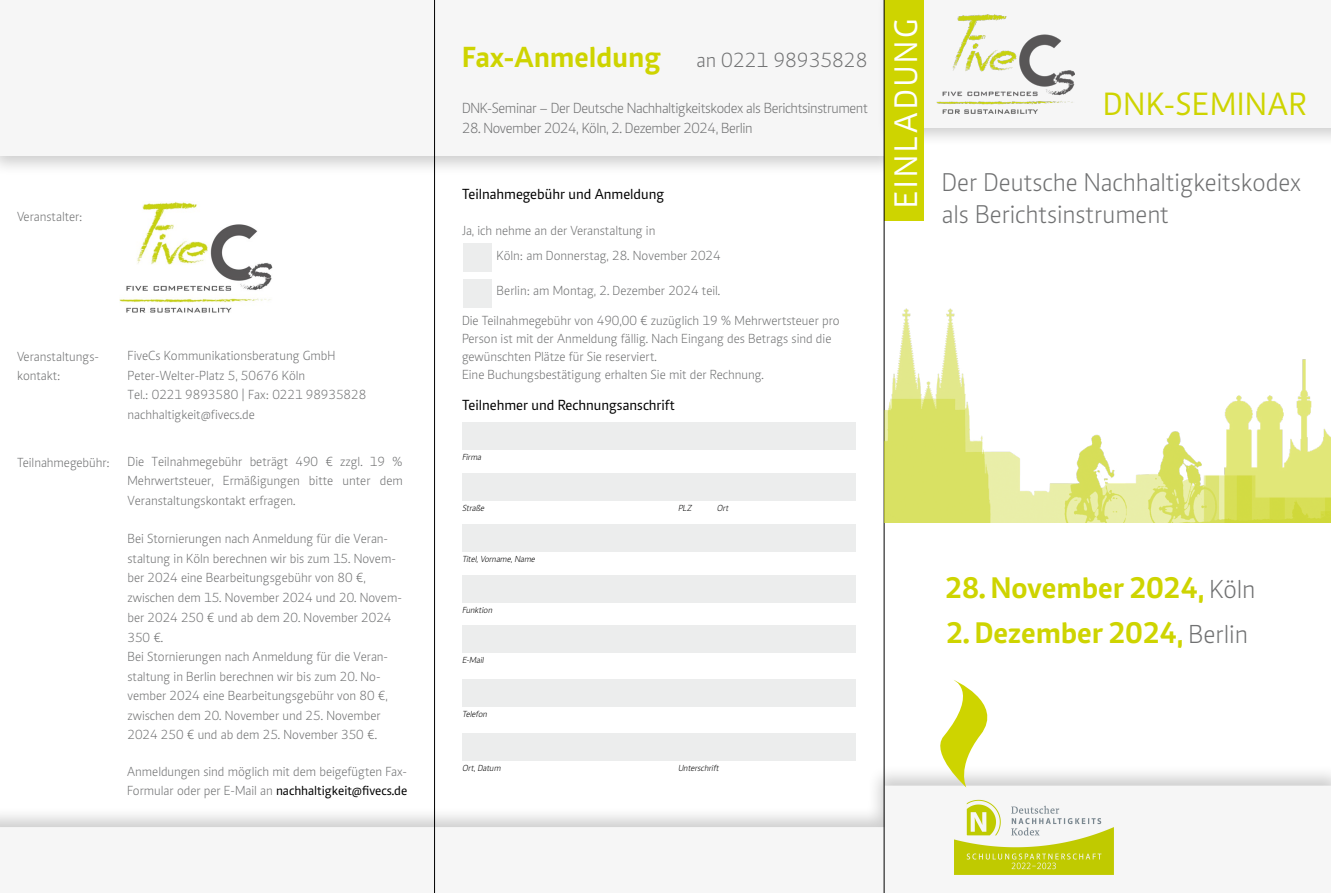
<style>
.page{position:relative;width:1331px;height:893px;background:#fff}
.page>*{position:absolute;margin:0;border:0;box-sizing:border-box;transform-origin:0 0}
.t1{font:33.45px "Caput";letter-spacing:.1em;color:#fff}
.t2{font:33.15px "Caput";letter-spacing:.025em;color:#ced400}
.t3{font:700 30.6px "Caput";color:#ced400}
.t4{font:300 26.4px/31.7px "Caput";color:#707172}
.t5{font:300 21px "Caput";color:#707172}
.t6{font:300 15px "Caput";letter-spacing:-.025em;color:#707172}
.t7{font:15px "Caput";color:#000}
.t8{font:300 13.5px/19.5px "Caput";color:#707172}
.t9{font:italic 300 9px "Caput";color:#000}
.s1{font-weight:400;color:#000}
.s2{font-weight:700;font-size:29.85px;color:#ced400}
.s3{font-weight:300;font-size:26.7px;color:#707172}
</style>
<div class="page">
<div style="left:0;top:764px;width:1331px;height:129px;background:#000;opacity:.2"></div>
<svg style="left:0;top:786px;width:1331px;height:107px;fill:#f6f6f6"></svg>
<div style="left:0;top:0;width:904px;height:176px;background:#000;opacity:.2"></div>
<div style="left:0;top:0;width:884px;height:156px;background:#f6f6f6"></div>
<div style="left:876px;top:0;width:455px;height:148px;background:#000;opacity:.2"></div>
<div style="left:884px;top:0;width:447px;height:128px;background:#f6f6f6"></div>
<img style="left:936px;top:15px;width:139px;height:99px">
<svg style="left:929px;top:680px;width:77px;height:107px"></svg>
<div style="left:884px;top:0;width:40px;height:220px;background:#ced400"></div>
<div style="left:463px;top:243px;width:28px;height:28px;background:#eceded"></div>
<div style="left:463px;top:279px;width:28px;height:28px;background:#eceded"></div>
<div style="left:463px;top:422px;width:393px;height:28px;background:#eceded"></div>
<div style="left:463px;top:473px;width:393px;height:28px;background:#eceded"></div>
<div style="left:463px;top:524px;width:393px;height:28px;background:#eceded"></div>
<div style="left:463px;top:575px;width:393px;height:28px;background:#eceded"></div>
<div style="left:463px;top:625px;width:393px;height:28px;background:#eceded"></div>
<div style="left:463px;top:679px;width:393px;height:28px;background:#eceded"></div>
<div style="left:463px;top:733px;width:393px;height:28px;background:#eceded"></div>
<img style="left:119px;top:202px;width:153px;height:111px">
<hr style="left:884px;top:0;width:1px;height:893px;background:#000">
<hr style="left:434px;top:0;width:1px;height:893px;background:#000">
<img style="left:954px;top:787px;width:159px;height:88px">
<img style="left:885px;top:308px;width:446px;height:214px">
<p class="t8" style="left:17px;top:207px;width:67px">Veranstalter:</p>
<p class="t8" style="left:17px;top:347px;width:83px">Veranstaltungs&shy;kontakt:</p>
<p class="t8" style="left:17px;top:453px;width:94px">Teilnahmegebühr:</p>
<p class="t8" style="left:127px;top:346px;width:240px">FiveCs Kommunikationsberatung GmbH Peter-Welter-Platz 5, 50676 Köln<br>Tel.: 0221 9893580 | Fax: 0221 98935828 nachhaltigkeit@fivecs.de</p>
<p class="t8" style="left:127px;top:452px;width:277px;text-align:justify">Die Teilnahmegebühr beträgt 490 € zzgl. 19 % Mehrwertsteuer, Ermäßigungen bitte unter dem Veranstaltungskontakt erfragen.</p>
<p class="t8" style="left:127px;top:529px;width:276px">Bei Stornierungen nach Anmeldung für die Veran&shy;staltung in Köln berechnen wir bis zum 15. Novem&shy;ber 2024 eine Bearbeitungsgebühr von 80 €, zwischen dem 15. November 2024 und 20. Novem&shy;ber 2024 250 € und ab dem 20. November 2024<br>350 €.<br>Bei Stornierungen nach Anmeldung für die Veran&shy;staltung in Berlin berechnen wir bis zum 20. No&shy;vember 2024 eine Bearbeitungsgebühr von 80 €, zwischen dem 20. November und 25. November 2024 250 € und ab dem 25. November 350 €.</p>
<p class="t8" style="left:127px;top:762px;width:282px">Anmeldungen sind möglich mit dem beigefügten Fax-<br>Formular oder per E-Mail an <span class="s1">nachhaltigkeit@fivecs.de</span></p>
<h3 class="t5" style="left:462px;top:48px;width:407px"><span class="s2">Fax-Anmeldung</span> an 0221 98935828</h3>
<p class="t6" style="left:462px;top:99px;width:407px">DNK-Seminar – Der Deutsche Nachhaltigkeitskodex als Berichtsinstrument</p>
<p class="t6" style="left:462px;top:120px;width:292px">28. November 2024, Köln, 2. Dezember 2024, Berlin</p>
<p class="t7" style="left:462px;top:185px;width:204px">Teilnahmegebühr und Anmeldung</p>
<p class="t8" style="left:497px;top:218px;width:226px;line-height:25.2px;text-indent:-35px">Ja, ich nehme an der Veranstaltung in<br>Köln: am Donnerstag, 28. November 2024</p>
<p class="t8" style="left:462px;top:276px;width:379px;line-height:29.2px;text-indent:35px">Berlin: am Montag, 2. Dezember 2024 teil.<br>Die Teilnahmegebühr von 490,00 € zuzüglich 19 % Mehrwertsteuer pro</p>
<p class="t8" style="left:462px;top:329px;width:371px;line-height:18px">Person ist mit der Anmeldung fällig. Nach Eingang des Betrags sind die gewünschten Plätze für Sie reserviert.<br>Eine Buchungsbestätigung erhalten Sie mit der Rechnung.</p>
<p class="t7" style="left:462px;top:397px;width:214px">Teilnehmer und Rechnungsanschrift</p>
<p class="t9" style="left:462px;top:452px;width:22px">Firma</p>
<p class="t9" style="left:462px;top:503px;width:26px">Straße</p>
<p class="t9" style="left:678px;top:503px;width:17px">PLZ</p>
<p class="t9" style="left:717px;top:503px;width:15px">Ort</p>
<p class="t9" style="left:462px;top:554px;width:76px">Titel,Vorname,Name</p>
<p class="t9" style="left:462px;top:605px;width:33px">Funktion</p>
<p class="t9" style="left:462px;top:655px;width:25px">E-Mail</p>
<p class="t9" style="left:462px;top:709px;width:28px">Telefon</p>
<p class="t9" style="left:462px;top:763px;width:42px">Ort,Datum</p>
<p class="t9" style="left:678px;top:763px;width:44px">Unterschrift</p>
<h1 class="t1" style="left:887px;top:208px;width:192px;rotate:-90deg">EINLADUNG</h1>
<h2 class="t2" style="left:1103px;top:86px;width:205px">DNK-SEMINAR</h2>
<h3 class="t4" style="left:942px;top:167px;width:361px">Der Deutsche Nachhaltigkeitskodex als Berichtsinstrument</h3>
<h3 class="t3" style="left:945px;top:569px;width:312px">28. November 2024, <span class="s3">Köln</span></h3>
<h3 class="t3" style="left:946px;top:614px;width:303px">2. Dezember 2024, <span class="s3">Berlin</span></h3>
</div>
